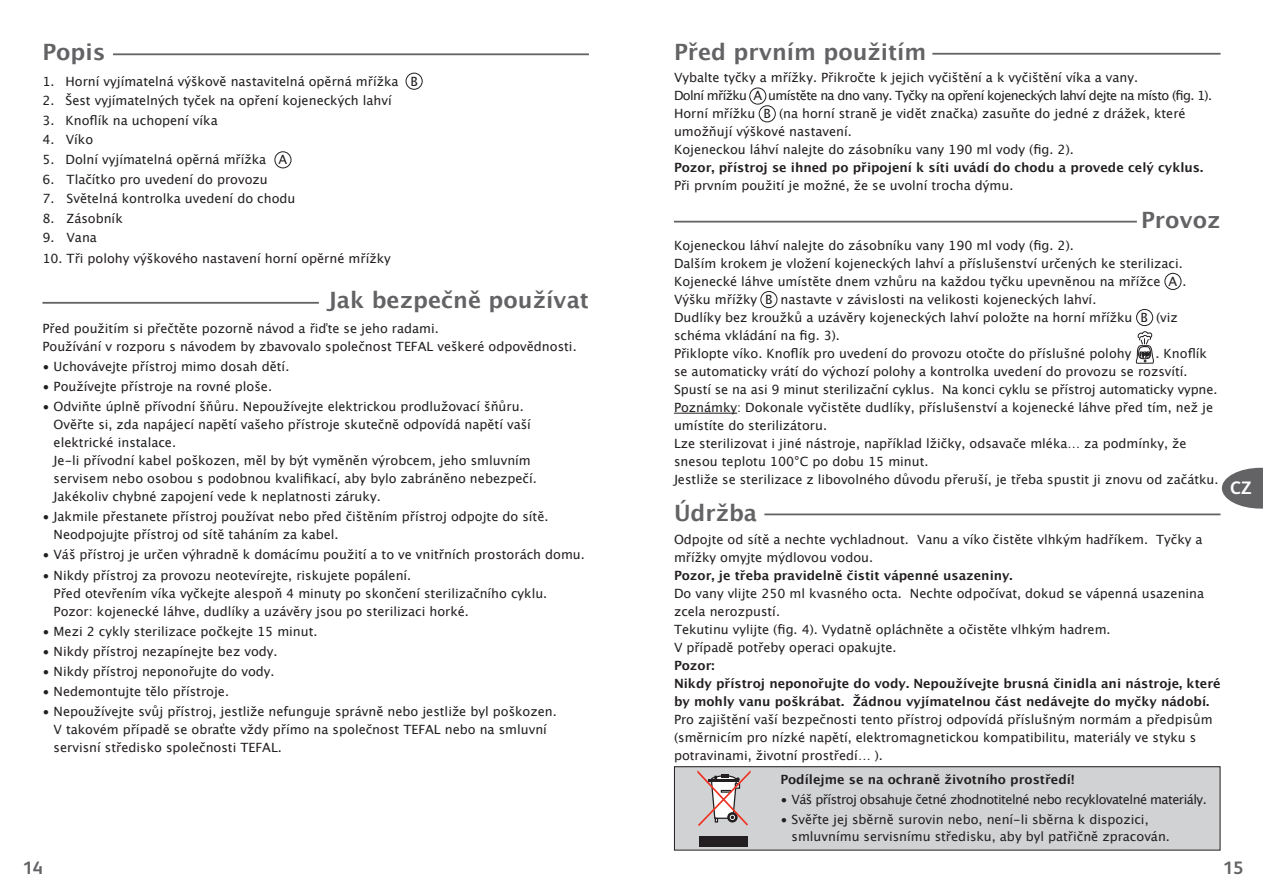
<style>
.page{position:relative;width:1263px;height:893px;background:#fff}
.page>*{position:absolute;margin:0;border:0;box-sizing:border-box;transform-origin:0 0}
.t1{font:700 22.5px "Lucida Grande";color:#636366}
.t2{font:700 18px "FS Albert";color:#636366}
.t3{font:700 18px "FS Albert";color:#fff}
.t4{font:12.75px/18px "Lucida Grande";color:#231f20}
.t5{font:700 12.75px/18px "Lucida Grande";color:#231f20}
.t6{font:12.75px "Lucida Grande";letter-spacing:-.04em;color:#231f20}
</style>
<div class="page">
<hr style="left:42px;top:302px;width:277px;height:2px;background:#636366">
<hr style="left:674px;top:413px;width:63px;height:1px;background:#231f20">
<hr style="left:764px;top:513px;width:456px;height:2px;background:#636366">
<hr style="left:932px;top:53px;width:288px;height:2px;background:#636366">
<hr style="left:674px;top:221px;width:463px;height:1px;background:#636366">
<hr style="left:113px;top:53px;width:476px;height:2px;background:#636366">
<div style="left:674px;top:767px;width:546px;height:83px;background:#d1d2d4"></div>
<div style="left:674px;top:766px;width:546px;height:84px;border:1px solid #231f20"></div>
<svg style="left:697px;top:770px;width:53px;height:56px"></svg>
<svg style="left:1136px;top:331px;width:17px;height:32px"></svg>
<div style="left:406px;top:73px;width:17px;height:17px;border:1px solid #231f20;border-radius:50%"></div>
<div style="left:274px;top:151px;width:17px;height:17px;border:1px solid #231f20;border-radius:50%"></div>
<div style="left:760px;top:291px;width:17px;height:17px;border:1px solid #231f20;border-radius:50%"></div>
<div style="left:1164px;top:273px;width:17px;height:17px;border:1px solid #231f20;border-radius:50%"></div>
<div style="left:1136px;top:309px;width:17px;height:17px;border:1px solid #231f20;border-radius:50%"></div>
<div style="left:749px;top:88px;width:17px;height:17px;border:1px solid #231f20;border-radius:50%"></div>
<div style="left:759px;top:105px;width:17px;height:17px;border:1px solid #231f20;border-radius:50%"></div>
<svg style="left:1222px;top:468px;width:41px;height:40px"></svg>
<div style="left:699px;top:835px;width:48px;height:11px;background:#231f20"></div>
<h1 class="t1" style="left:42px;top:39px;width:65px">Popis</h1>
<p class="t4" style="left:42px;top:73px;width:377px">1. Horní vyjímatelná výškově nastavitelná opěrná mřížka B</p>
<p class="t4" style="left:42px;top:92px;width:351px">2. Šest vyjímatelných tyček na opření kojeneckých lahví</p>
<p class="t4" style="left:42px;top:112px;width:177px">3. Knoflík na uchopení víka</p>
<p class="t4" style="left:42px;top:131px;width:52px">4. Víko</p>
<p class="t4" style="left:42px;top:151px;width:246px">5. Dolní vyjímatelná opěrná mřížka A</p>
<p class="t4" style="left:42px;top:170px;width:227px">6. Tlačítko pro uvedení do provozu</p>
<p class="t4" style="left:42px;top:190px;width:254px">7. Světelná kontrolka uvedení do chodu</p>
<p class="t4" style="left:42px;top:209px;width:82px">8. Zásobník</p>
<p class="t4" style="left:42px;top:229px;width:56px">9. Vana</p>
<p class="t4" style="left:42px;top:250px;width:350px">10. Tři polohy výškového nastavení horní opěrné mřížky</p>
<h1 class="t1" style="left:327px;top:287px;width:263px">Jak bezpečně používat</h1>
<p class="t4" style="left:42px;top:319px;width:536px">Před použitím si přečtěte pozorně návod a řiďte se jeho radami.<br>Používání v rozporu s návodem by zbavovalo společnost TEFAL veškeré odpovědnosti.</p>
<p class="t4" style="left:42px;top:357px;width:248px">• Uchovávejte přístroj mimo dosah dětí.</p>
<p class="t4" style="left:42px;top:378px;width:231px">• Používejte přístroje na rovné ploše.</p>
<p class="t4" style="left:54px;top:398px;width:485px;text-indent:-11px">• Odviňte úplně přívodní šňůru. Nepoužívejte elektrickou prodlužovací šňůru.<br>Ověřte si, zda napájecí napětí vašeho přístroje skutečně odpovídá napětí vaší elektrické instalace.<br>Je-li přívodní kabel poškozen, měl by být vyměněn výrobcem, jeho smluvním servisem nebo osobou s podobnou kvalifikací, aby bylo zabráněno nebezpečí.<br>Jakékoliv chybné zapojení vede k neplatnosti záruky.</p>
<p class="t4" style="left:54px;top:508px;width:496px;text-indent:-11px">• Jakmile přestanete přístroj používat nebo před čištěním přístroj odpojte do sítě.<br>Neodpojujte přístroj od sítě taháním za kabel.</p>
<p class="t4" style="left:42px;top:546px;width:544px">• Váš přístroj je určen výhradně k domácímu použití a to ve vnitřních prostorách domu.</p>
<p class="t4" style="left:54px;top:566px;width:495px;text-indent:-11px">• Nikdy přístroj za provozu neotevírejte, riskujete popálení.<br>Před otevřením víka vyčkejte alespoň 4 minuty po skončení sterilizačního cyklu.<br>Pozor: kojenecké láhve, dudlíky a uzávěry jsou po sterilizaci horké.</p>
<p class="t4" style="left:42px;top:622px;width:277px">• Mezi 2 cykly sterilizace počkejte 15 minut.</p>
<p class="t4" style="left:42px;top:642px;width:237px">• Nikdy přístroj nezapínejte bez vody.</p>
<p class="t4" style="left:42px;top:662px;width:234px">• Nikdy přístroj neponořujte do vody.</p>
<p class="t4" style="left:42px;top:683px;width:188px">• Nedemontujte tělo přístroje.</p>
<p class="t4" style="left:54px;top:703px;width:505px;text-indent:-11px">• Nepoužívejte svůj přístroj, jestliže nefunguje správně nebo jestliže byl poškozen.<br>V takovém případě se obraťte vždy přímo na společnost TEFAL nebo na smluvní servisní středisko společnosti TEFAL.</p>
<h1 class="t1" style="left:674px;top:39px;width:254px">Před prvním použitím</h1>
<p class="t4" style="left:674px;top:69px;width:540px">Vybalte tyčky a mřížky. Přikročte k jejich vyčištění a k vyčištění víka a vany.<br>Dolní mřížku A umístěte na dno vany. Tyčky na opření kojeneckých lahví dejte na místo (fig. 1).<br>Horní mřížku B (na horní straně je vidět značka) zasuňte do jedné z drážek, které umožňují výškové nastavení.<br>Kojeneckou láhví nalejte do zásobníku vany 190 ml vody (fig. 2).</p>
<p class="t5" style="left:674px;top:159px;width:531px">Pozor, přístroj se ihned po připojení k síti uvádí do chodu a provede celý cyklus.</p>
<p class="t4" style="left:674px;top:177px;width:341px">Při prvním použití je možné, že se uvolní trocha dýmu.</p>
<h1 class="t1" style="left:1141px;top:207px;width:81px">Provoz</h1>
<p class="t4" style="left:674px;top:236px;width:514px">Kojeneckou láhví nalejte do zásobníku vany 190 ml vody (fig. 2).<br>Dalším krokem je vložení kojeneckých lahví a příslušenství určených ke sterilizaci.<br>Kojenecké láhve umístěte dnem vzhůru na každou tyčku upevněnou na mřížce A .<br>Výšku mřížky B nastavte v závislosti na velikosti kojeneckých lahví.<br>Dudlíky bez kroužků a uzávěry kojeneckých lahví položte na horní mřížku B (viz schéma vkládání na fig. 3).<br>Přiklopte víko. Knoflík pro uvedení do provozu otočte do příslušné polohy</p>
<p class="t4" style="left:674px;top:344px;width:546px;text-indent:481px">. Knoflík se automaticky vrátí do výchozí polohy a kontrolka uvedení do provozu se rozsvítí.<br>Spustí se na asi 9 minut sterilizační cyklus. Na konci cyklu se přístroj automaticky vypne.<br>Poznámky: Dokonale vyčistěte dudlíky, příslušenství a kojenecké láhve před tím, než je umístíte do sterilizátoru.<br>Lze sterilizovat i jiné nástroje, například lžičky, odsavače mléka… za podmínky, že snesou teplotu 100°C po dobu 15 minut.<br>Jestliže se sterilizace z libovolného důvodu přeruší, je třeba spustit ji znovu od začátku.</p>
<h1 class="t1" style="left:674px;top:500px;width:85px">Údržba</h1>
<p class="t4" style="left:674px;top:530px;width:530px">Odpojte od sítě a nechte vychladnout. Vanu a víko čistěte vlhkým hadříkem. Tyčky a mřížky omyjte mýdlovou vodou.</p>
<p class="t5" style="left:674px;top:566px;width:340px">Pozor, je třeba pravidelně čistit vápenné usazeniny.</p>
<p class="t4" style="left:674px;top:584px;width:532px">Do vany vlijte 250 ml kvasného octa. Nechte odpočívat, dokud se vápenná usazenina zcela nerozpustí.<br>Tekutinu vylijte (fig. 4). Vydatně opláchněte a očistěte vlhkým hadrem.<br>V případě potřeby operaci opakujte.</p>
<p class="t5" style="left:674px;top:656px;width:548px">Pozor:<br>Nikdy přístroj neponořujte do vody. Nepoužívejte brusná činidla ani nástroje, které by mohly vanu poškrábat. Žádnou vyjímatelnou část nedávejte do myčky nádobí.</p>
<p class="t4" style="left:674px;top:710px;width:540px">Pro zajištění vaší bezpečnosti tento přístroj odpovídá příslušným normám a předpisům (směrnicím pro nízké napětí, elektromagnetickou kompatibilitu, materiály ve styku s potravinami, životní prostředí… ).</p>
<p class="t5" style="left:780px;top:770px;width:296px">Podílejme se na ochraně životního prostředí!</p>
<p class="t6" style="left:780px;top:792px;width:428px">• Váš přístroj obsahuje četné zhodnotitelné nebo recyklovatelné materiály.</p>
<p class="t4" style="left:791px;top:811px;width:380px;line-height:16.5px;text-indent:-11px">• Svěřte jej sběrně surovin nebo, není-li sběrna k dispozici, smluvnímu servisnímu středisku, aby byl patřičně zpracován.</p>
<h2 class="t3" style="left:1230px;top:478px;width:23px">CZ</h2>
<h2 class="t2" style="left:23px;top:857px;width:22px">14</h2>
<h2 class="t2" style="left:1223px;top:857px;width:22px">15</h2>
</div>
